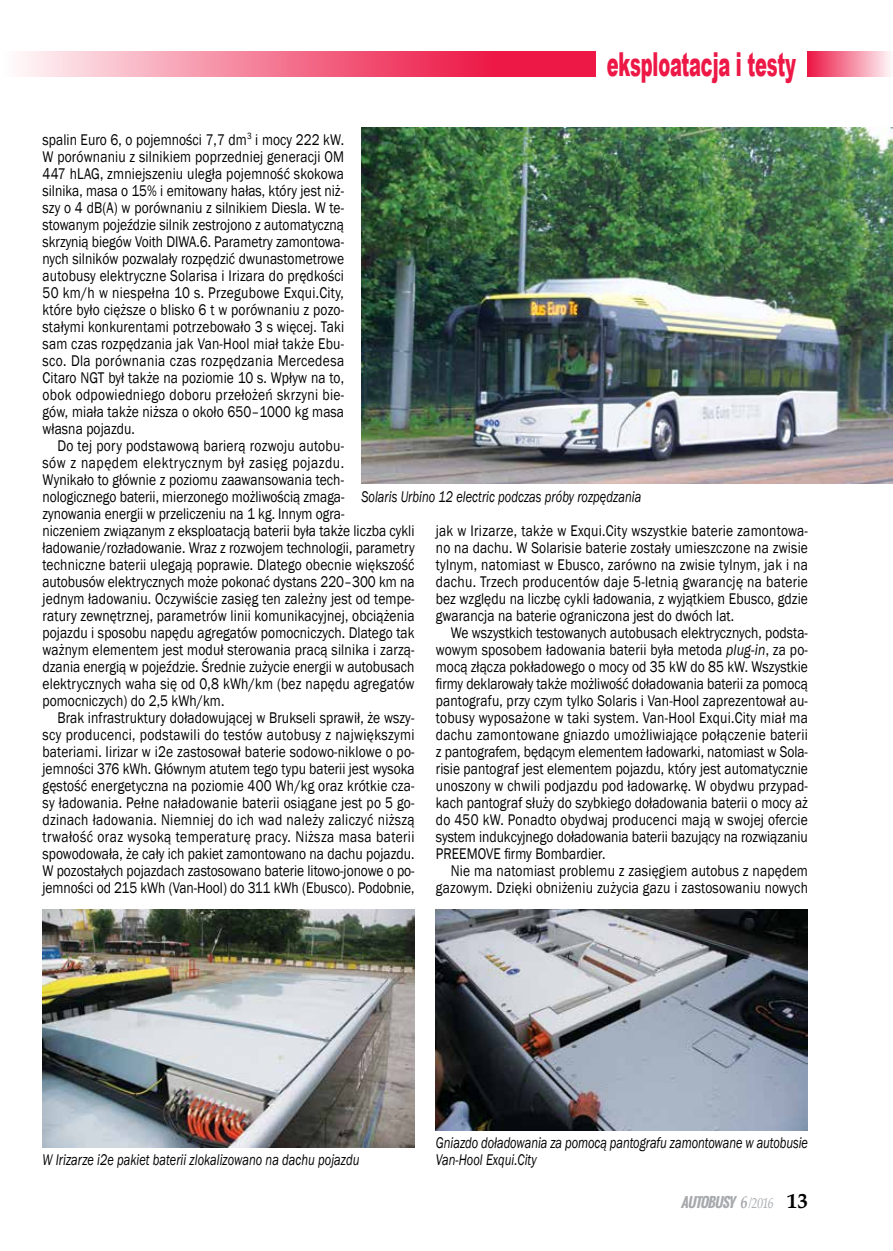
<style>
.page{position:relative;width:893px;height:1251px;background:#fff}
.page>*{position:absolute;margin:0;border:0;box-sizing:border-box;transform-origin:0 0}
.t1{font:900 33px "Arial";letter-spacing:-.01em;color:#ed1846;scale:.54 1}
.t2{font:15.9px/17px "Franklin Gothic";letter-spacing:.005em;color:#000;text-align:justify;scale:.85 1}
.t3{font:italic 15.9px/17px "Franklin Gothic";letter-spacing:.005em;color:#000;scale:.78 1}
.t4{font:italic 700 13.5px "Oswald";color:#a7a9ac}
.s1{font-style:italic}
.s2{font-family:"Palatino Linotype";font-size:17.1px}
.s3{font-family:"Palatino Linotype";font-weight:400;font-size:14.85px}
.s4{font-family:"Palatino Linotype";font-style:normal;font-size:21px;color:#000}
</style>
<div class="page">
<div style="left:808px;top:51px;width:85px;height:26px;background:linear-gradient(to right,#ec1846,#fefbfb)"></div>
<svg style="left:22px;top:51px;width:574px;height:26px;background:#f36f8b"></svg>
<img style="left:361px;top:128px;width:532px;height:355px">
<img style="left:43px;top:909px;width:372px;height:238px">
<img style="left:436px;top:909px;width:372px;height:221px">
<h1 class="t1" style="left:607px;top:40px;width:352px">eksploatacja i testy</h1>
<p class="t2" style="left:43px;top:131px;width:356px">spalin Euro 6, o pojemności 7,7 dm<sup>3</sup> i mocy 222 kW.<br>W porównaniu z silnikiem poprzedniej generacji OM 447 hLAG, zmniejszeniu uległa pojemność skokowa silnika, masa o 15% i emitowany hałas, który jest niż&shy;szy o 4 dB(A) w porównaniu z silnikiem Diesla. W te&shy;stowanym pojeździe silnik zestrojono z automatyczną skrzynią biegów Voith DIWA.6. Parametry zamontowa&shy;nych silników pozwalały rozpędzić dwunastometrowe autobusy elektryczne Solarisa i Irizara do prędkości 50 km/h w niespełna 10 s. Przegubowe Exqui.City, które było cięższe o blisko 6 t w porównaniu z pozo&shy;stałymi konkurentami potrzebowało 3 s więcej. Taki sam czas rozpędzania jak Van-Hool miał także Ebu&shy;sco. Dla porównania czas rozpędzania Mercedesa Citaro NGT był także na poziomie 10 s. Wpływ na to, obok odpowiedniego doboru przełożeń skrzyni bie&shy;gów, miała także niższa o około 650–1000 kg masa własna pojazdu.</p>
<p class="t2" style="left:43px;top:437px;width:439px;text-align:left;text-indent:15px">Do tej pory podstawową barierą rozwoju autobu-<br>sów z napędem elektrycznym był zasięg pojazdu.<br>Wynikało to głównie z poziomu zaawansowania tech&shy;nologicznego baterii, mierzonego możliwością zmaga-<br>zynowania energii w przeliczeniu na 1 kg. Innym ogra-<br>niczeniem związanym z eksploatacją baterii była także liczba cykli ładowanie/rozładowanie. Wraz z rozwojem technologii, parametry techniczne baterii ulegają poprawie. Dlatego obecnie większość autobusów elektrycznych może pokonać dystans 220–300 km na jednym ładowaniu. Oczywiście zasięg ten zależny jest od tempe&shy;ratury zewnętrznej, parametrów linii komunikacyjnej, obciążenia pojazdu i sposobu napędu agregatów pomocniczych. Dlatego tak ważnym elementem jest moduł sterowania pracą silnika i zarzą&shy;dzania energią w pojeździe. Średnie zużycie energii w autobusach elektrycznych waha się od 0,8 kWh/km (bez napędu agregatów pomocniczych) do 2,5 kWh/km.</p>
<p class="t2" style="left:43px;top:709px;width:439px;text-indent:15px">Brak infrastruktury doładowującej w Brukseli sprawił, że wszy&shy;scy producenci, podstawili do testów autobusy z największymi bateriami. Iirizar w i2e zastosował baterie sodowo-niklowe o po&shy;jemności 376 kWh. Głównym atutem tego typu baterii jest wysoka gęstość energetyczna na poziomie 400 Wh/kg oraz krótkie cza&shy;sy ładowania. Pełne naładowanie baterii osiągane jest po 5 go&shy;dzinach ładowania. Niemniej do ich wad należy zaliczyć niższą trwałość oraz wysoką temperaturę pracy. Niższa masa baterii spowodowała, że cały ich pakiet zamontowano na dachu pojazdu.<br>W pozostałych pojazdach zastosowano baterie litowo-jonowe o po&shy;jemności od 215 kWh (Van-Hool) do 311 kWh (Ebusco). Podobnie,</p>
<p class="t3" style="left:361px;top:488px;width:360px">Solaris Urbino 12 electric podczas próby rozpędzania</p>
<p class="t2" style="left:436px;top:522px;width:439px">jak w Irizarze, także w Exqui.City wszystkie baterie zamontowa&shy;no na dachu. W Solarisie baterie zostały umieszczone na zwisie tylnym, natomiast w Ebusco, zarówno na zwisie tylnym, jak i na dachu. Trzech producentów daje 5-letnią gwarancję na baterie bez względu na liczbę cykli ładowania, z wyjątkiem Ebusco, gdzie gwarancja na baterie ograniczona jest do dwóch lat.</p>
<p class="t2" style="left:436px;top:624px;width:439px;text-indent:15px">We wszystkich testowanych autobusach elektrycznych, podsta&shy;wowym sposobem ładowania baterii była metoda <span class="s1">plug-in</span>, za po&shy;mocą złącza pokładowego o mocy od 35 kW do 85 kW. Wszystkie firmy deklarowały także możliwość doładowania baterii za pomocą pantografu, przy czym tylko Solaris i Van-Hool zaprezentował au&shy;tobusy wyposażone w taki system. Van-Hool Exqui.City miał ma dachu zamontowane gniazdo umożliwiające połączenie baterii z pantografem, będącym elementem ładowarki, natomiast w Sola&shy;risie pantograf jest elementem pojazdu, który jest automatycznie unoszony w chwili podjazdu pod ładowarkę. W obydwu przypad&shy;kach pantograf służy do szybkiego doładowania baterii o mocy aż do 450 kW. Ponadto obydwaj producenci mają w swojej ofercie system indukcyjnego doładowania baterii bazujący na rozwiązaniu PREEMOVE firmy Bombardier.</p>
<p class="t2" style="left:436px;top:862px;width:439px;text-align:right">Nie ma natomiast problemu z zasięgiem autobus z napędem gazowym. Dzięki obniżeniu zużycia gazu i zastosowaniu nowych</p>
<p class="t3" style="left:43px;top:1150px;width:408px">W Irizarze i2e pakiet baterii zlokalizowano na dachu pojazdu</p>
<p class="t3" style="left:436px;top:1133px;width:479px">Gniazdo doładowania za pomocą pantografu zamontowane w autobusie<br>Van-Hool Exqui.City</p>
<p class="t4" style="left:681px;top:1191px;width:129px">AUTOBUSY <span class="s2">6</span><span class="s3">/2016</span> <span class="s4">13</span></p>
</div>
